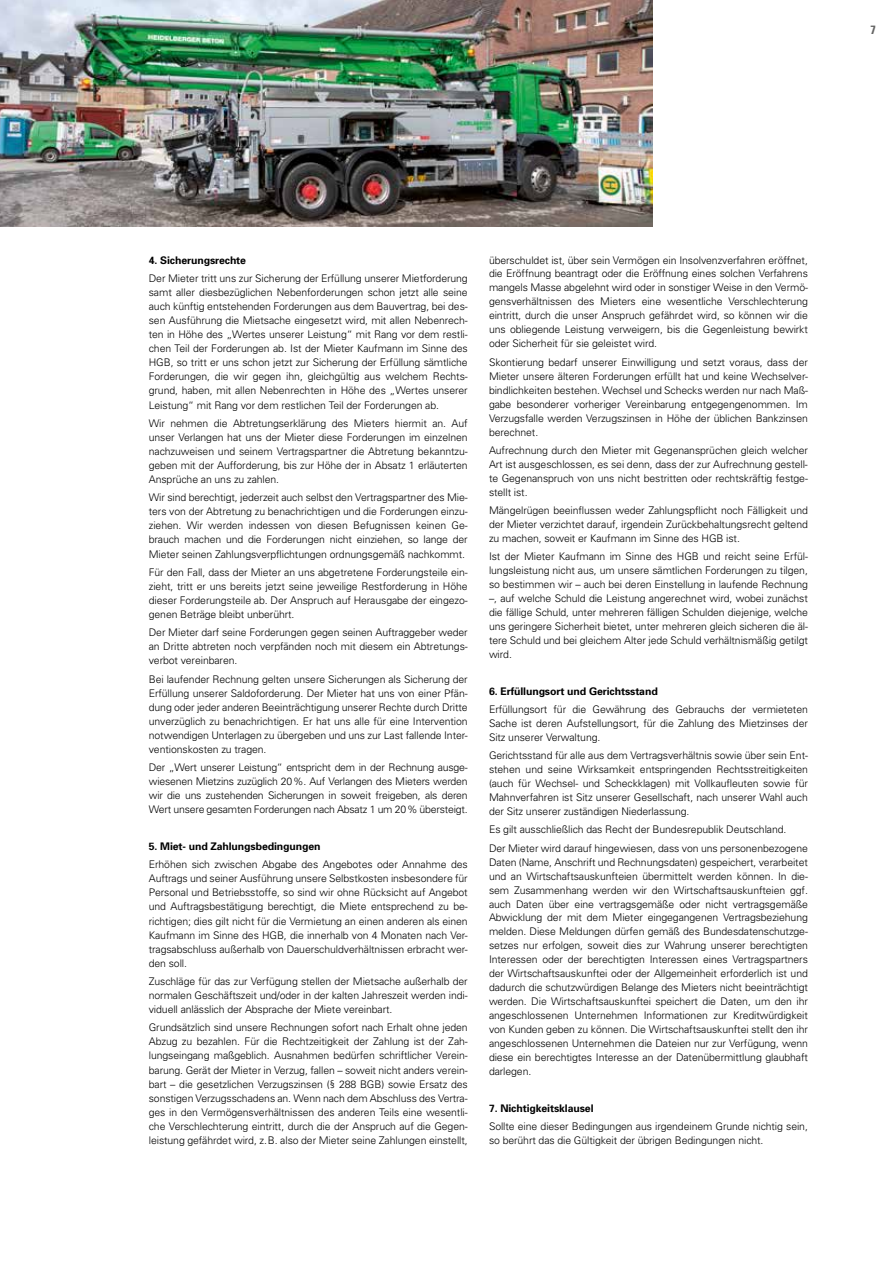
<style>
.page{position:relative;width:893px;height:1263px;background:#fff}
.page>*{position:absolute;margin:0;border:0;box-sizing:border-box;transform-origin:0 0}
.t1{font:700 condensed 12px "Univers";color:#636362}
.t2{font:300 10.5px/14.1px "Univers";letter-spacing:-.01em;color:#000;text-align:justify}
.t3{font:700 10.5px "Univers";letter-spacing:-.01em;color:#000}
</style>
<div class="page">
<img style="left:0;top:0;width:653px;height:226px">
<p class="t1" style="left:871px;top:22px;width:7px">7</p>
<p class="t3" style="left:149px;top:253px;width:99px">4. Sicherungsrechte</p>
<p class="t2" style="left:149px;top:271px;width:320px">Der Mieter tritt uns zur Sicherung der Erfüllung unserer Mietforderung samt aller diesbezüglichen Nebenforderungen schon jetzt alle seine auch künftig entstehenden Forderungen aus dem Bauvertrag, bei des&shy;sen Ausführung die Mietsache eingesetzt wird, mit allen Nebenrech&shy;ten in Höhe des „Wertes unserer Leistung“ mit Rang vor dem restli&shy;chen Teil der Forderungen ab. Ist der Mieter Kaufmann im Sinne des HGB, so tritt er uns schon jetzt zur Sicherung der Erfüllung sämtliche Forderungen, die wir gegen ihn, gleichgültig aus welchem Rechts&shy;grund, haben, mit allen Nebenrechten in Höhe des „Wertes unserer Leistung“ mit Rang vor dem restlichen Teil der Forderungen ab.</p>
<p class="t2" style="left:149px;top:416px;width:320px">Wir nehmen die Abtretungserklärung des Mieters hiermit an. Auf unser Verlangen hat uns der Mieter diese Forderungen im einzelnen nachzuweisen und seinem Vertragspartner die Abtretung bekanntzu&shy;geben mit der Aufforderung, bis zur Höhe der in Absatz 1 erläuterten Ansprüche an uns zu zahlen.</p>
<p class="t2" style="left:149px;top:490px;width:320px">Wir sind berechtigt, jederzeit auch selbst den Vertragspartner des Mie&shy;ters von der Abtretung zu benachrichtigen und die Forderungen einzu&shy;ziehen. Wir werden indessen von diesen Befugnissen keinen Ge&shy;brauch machen und die Forderungen nicht einziehen, so lange der Mieter seinen Zahlungsverpflichtungen ordnungsgemäß nachkommt.</p>
<p class="t2" style="left:149px;top:565px;width:320px">Für den Fall, dass der Mieter an uns abgetretene Forderungsteile ein&shy;zieht, tritt er uns bereits jetzt seine jeweilige Restforderung in Höhe dieser Forderungsteile ab. Der Anspruch auf Herausgabe der eingezo&shy;genen Beträge bleibt unberührt.</p>
<p class="t2" style="left:149px;top:625px;width:320px">Der Mieter darf seine Forderungen gegen seinen Auftraggeber weder an Dritte abtreten noch verpfänden noch mit diesem ein Abtretungs&shy;verbot vereinbaren.</p>
<p class="t2" style="left:149px;top:672px;width:320px">Bei laufender Rechnung gelten unsere Sicherungen als Sicherung der Erfüllung unserer Saldoforderung. Der Mieter hat uns von einer Pfän&shy;dung oder jeder anderen Beeinträchtigung unserer Rechte durch Dritte unverzüglich zu benachrichtigen. Er hat uns alle für eine Intervention notwendigen Unterlagen zu übergeben und uns zur Last fallende Inter&shy;ventionskosten zu tragen.</p>
<p class="t2" style="left:149px;top:760px;width:320px">Der „Wert unserer Leistung“ entspricht dem in der Rechnung ausge&shy;wiesenen Mietzins zuzüglich 20%. Auf Verlangen des Mieters werden wir die uns zustehenden Sicherungen in soweit freigeben, als deren Wert unsere gesamten Forderungen nach Absatz 1 um 20% übersteigt.</p>
<p class="t3" style="left:149px;top:839px;width:173px">5. Miet- und Zahlungsbedingungen</p>
<p class="t2" style="left:149px;top:857px;width:320px">Erhöhen sich zwischen Abgabe des Angebotes oder Annahme des Auftrags und seiner Ausführung unsere Selbstkosten insbesondere für Personal und Betriebsstoffe, so sind wir ohne Rücksicht auf Angebot und Auftragsbestätigung berechtigt, die Miete entsprechend zu be&shy;richtigen; dies gilt nicht für die Vermietung an einen anderen als einen Kaufmann im Sinne des HGB, die innerhalb von 4 Monaten nach Ver&shy;tragsabschluss außerhalb von Dauerschuldverhältnissen erbracht wer&shy;den soll.</p>
<p class="t2" style="left:149px;top:974px;width:320px">Zuschläge für das zur Verfügung stellen der Mietsache außerhalb der normalen Geschäftszeit und/oder in der kalten Jahreszeit werden indi&shy;viduell anlässlich der Absprache der Miete vereinbart.</p>
<p class="t2" style="left:149px;top:1020px;width:320px">Grundsätzlich sind unsere Rechnungen sofort nach Erhalt ohne jeden Abzug zu bezahlen. Für die Rechtzeitigkeit der Zahlung ist der Zah&shy;lungseingang maßgeblich. Ausnahmen bedürfen schriftlicher Verein&shy;barung. Gerät der Mieter in Verzug, fallen – soweit nicht anders verein&shy;bart – die gesetzlichen Verzugszinsen (§ 288 BGB) sowie Ersatz des sonstigen Verzugsschadens an. Wenn nach dem Abschluss des Vertra&shy;ges in den Vermögensverhältnissen des anderen Teils eine wesentli&shy;che Verschlechterung eintritt, durch die der Anspruch auf die Gegen&shy;leistung gefährdet wird, z.B. also der Mieter seine Zahlungen einstellt,</p>
<p class="t2" style="left:489px;top:252px;width:320px">überschuldet ist, über sein Vermögen ein Insolvenzverfahren eröffnet, die Eröffnung beantragt oder die Eröffnung eines solchen Verfahrens mangels Masse abgelehnt wird oder in sonstiger Weise in den Vermö&shy;gensverhältnissen des Mieters eine wesentliche Verschlechterung eintritt, durch die unser Anspruch gefährdet wird, so können wir die uns obliegende Leistung verweigern, bis die Gegenleistung bewirkt oder Sicherheit für sie geleistet wird.</p>
<p class="t2" style="left:489px;top:355px;width:320px">Skontierung bedarf unserer Einwilligung und setzt voraus, dass der Mieter unsere älteren Forderungen erfüllt hat und keine Wechselver&shy;bindlichkeiten bestehen. Wechsel und Schecks werden nur nach Maß&shy;gabe besonderer vorheriger Vereinbarung entgegengenommen. Im Verzugsfalle werden Verzugszinsen in Höhe der üblichen Bankzinsen berechnet.</p>
<p class="t2" style="left:489px;top:443px;width:320px">Aufrechnung durch den Mieter mit Gegenansprüchen gleich welcher Art ist ausgeschlossen, es sei denn, dass der zur Aufrechnung gestell&shy;te Gegenanspruch von uns nicht bestritten oder rechtskräftig festge&shy;stellt ist.</p>
<p class="t2" style="left:489px;top:503px;width:320px">Mängelrügen beeinflussen weder Zahlungspflicht noch Fälligkeit und der Mieter verzichtet darauf, irgendein Zurückbehaltungsrecht geltend zu machen, soweit er Kaufmann im Sinne des HGB ist.</p>
<p class="t2" style="left:489px;top:549px;width:320px">Ist der Mieter Kaufmann im Sinne des HGB und reicht seine Erfül&shy;lungsleistung nicht aus, um unsere sämtlichen Forderungen zu tilgen, so bestimmen wir – auch bei deren Einstellung in laufende Rechnung –, auf welche Schuld die Leistung angerechnet wird, wobei zunächst die fällige Schuld, unter mehreren fälligen Schulden diejenige, welche uns geringere Sicherheit bietet, unter mehreren gleich sicheren die äl&shy;tere Schuld und bei gleichem Alter jede Schuld verhältnismäßig getilgt wird.</p>
<p class="t3" style="left:489px;top:684px;width:170px">6. Erfüllungsort und Gerichtsstand</p>
<p class="t2" style="left:489px;top:702px;width:320px">Erfüllungsort für die Gewährung des Gebrauchs der vermieteten Sache ist deren Aufstellungsort, für die Zahlung des Mietzinses der Sitz unserer Verwaltung.</p>
<p class="t2" style="left:489px;top:748px;width:320px">Gerichtsstand für alle aus dem Vertragsverhältnis sowie über sein Ent&shy;stehen und seine Wirksamkeit entspringenden Rechtsstreitigkeiten (auch für Wechsel- und Scheckklagen) mit Vollkaufleuten sowie für Mahnverfahren ist Sitz unserer Gesellschaft, nach unserer Wahl auch der Sitz unserer zuständigen Niederlassung.</p>
<p class="t2" style="left:489px;top:820px;width:320px;line-height:18.3px">Es gilt ausschließlich das Recht der Bundesrepublik Deutschland.<br>Der Mieter wird darauf hingewiesen, dass von uns personenbezogene</p>
<p class="t2" style="left:489px;top:854px;width:320px">Daten (Name, Anschrift und Rechnungsdaten) gespeichert, verarbeitet und an Wirtschaftsauskunfteien übermittelt werden können. In die&shy;sem Zusammenhang werden wir den Wirtschaftsauskunfteien ggf. auch Daten über eine vertragsgemäße oder nicht vertragsgemäße Abwicklung der mit dem Mieter eingegangenen Vertragsbeziehung melden. Diese Meldungen dürfen gemäß des Bundesdatenschutzge&shy;setzes nur erfolgen, soweit dies zur Wahrung unserer berechtigten Interessen oder der berechtigten Interessen eines Vertragspartners der Wirtschaftsauskunftei oder der Allgemeinheit erforderlich ist und dadurch die schutzwürdigen Belange des Mieters nicht beeinträchtigt werden. Die Wirtschaftsauskunftei speichert die Daten, um den ihr angeschlossenen Unternehmen Informationen zur Kreditwürdigkeit von Kunden geben zu können. Die Wirtschaftsauskunftei stellt den ihr angeschlossenen Unternehmen die Dateien nur zur Verfügung, wenn diese ein berechtigtes Interesse an der Datenübermittlung glaubhaft darlegen.</p>
<p class="t3" style="left:489px;top:1101px;width:106px">7. Nichtigkeitsklausel</p>
<p class="t2" style="left:489px;top:1119px;width:320px">Sollte eine dieser Bedingungen aus irgendeinem Grunde nichtig sein, so berührt das die Gültigkeit der übrigen Bedingungen nicht.</p>
</div>
